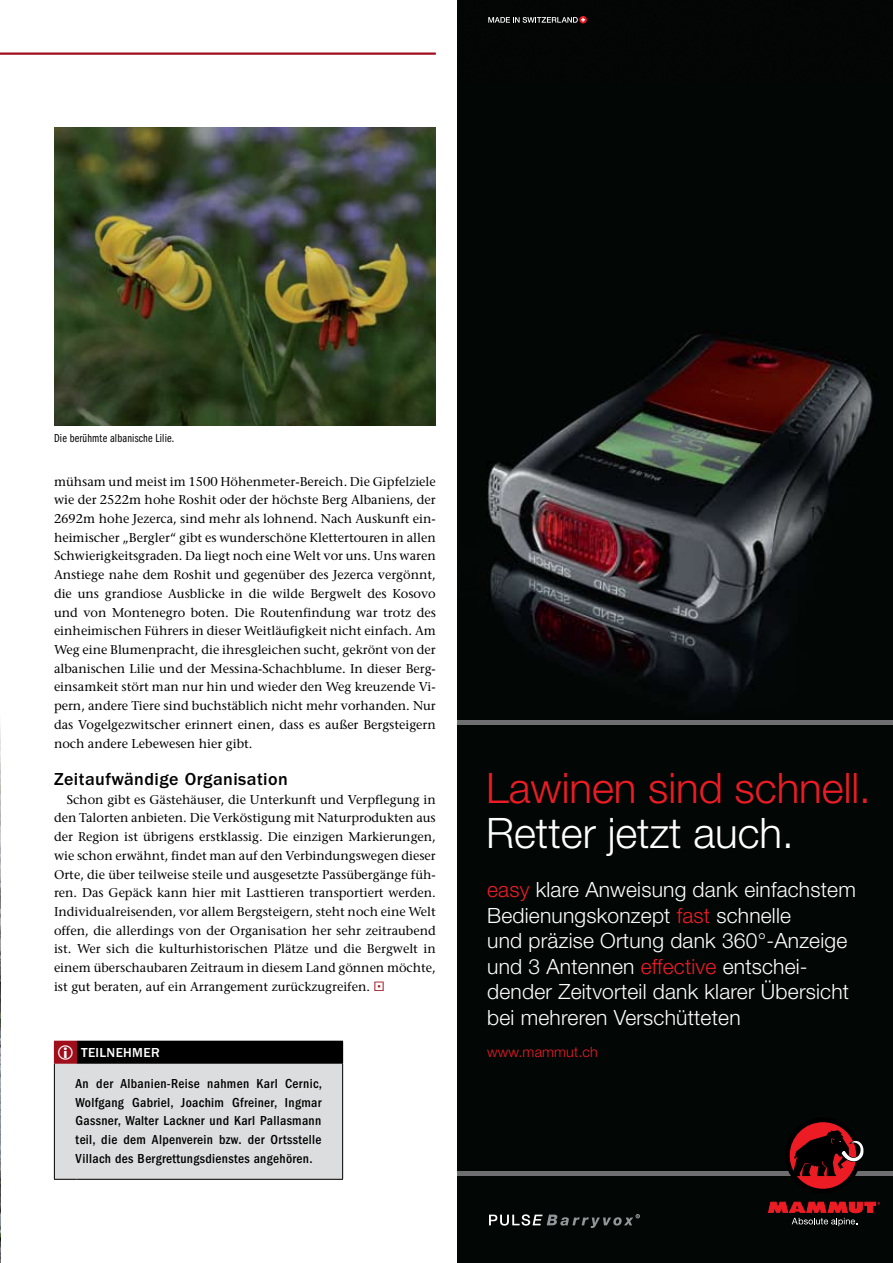
<style>
.page{position:relative;width:893px;height:1263px;background:#fff}
.page>*{position:absolute;margin:0;border:0;box-sizing:border-box;transform-origin:0 0}
.t1{font:300 42px "Helvetica Neue LT";color:#ed1c24}
.t2{font:300 42px "Helvetica Neue LT";color:#fff}
.t3{font:300 21px/25.5px "Helvetica Neue LT";letter-spacing:.01em;color:#fff}
.t4{font:500 18px "ITC Franklin Gothic Std";letter-spacing:.025em;color:#000}
.t5{font:300 14.25px "Helvetica Neue LT";letter-spacing:.01em;color:#ed1c24}
.t6{font:500 condensed 13.5px/18.8px "ITC Franklin Gothic Std";letter-spacing:.025em;color:#000;text-align:justify}
.t7{font:500 13.5px "ITC Franklin Gothic Std";color:#fff}
.t8{font:500 12.75px/18.8px "Stone Serif Std";color:#000;text-align:justify}
.t9{font:12px "ITC Franklin Gothic Std Bk Cp";letter-spacing:.015em;color:#000}
.s1{color:#a00e1c}
.s2{color:#ed1c24}
</style>
<div class="page">
<hr style="left:0;top:53px;width:436px;height:2px;background:#a00e1c">
<img style="left:457px;top:82px;width:436px;height:1181px">
<div style="left:457px;top:0;width:436px;height:82px;background:#040505"></div>
<hr style="left:457px;top:720px;width:436px;height:4px;background:#6d6f71">
<hr style="left:457px;top:1172px;width:436px;height:4px;background:#6d6f71">
<svg style="left:768px;top:1202px;width:112px;height:24px;background:#5b191b"></svg>
<svg style="left:785px;top:1117px;width:79px;height:76px;background:#4e1012"></svg>
<svg style="left:489px;top:1214px;width:151px;height:13px;background:#363a39"></svg>
<div style="left:580px;top:16px;width:6px;height:7px;border:1px solid #ed1c24;border-radius:50%"></div>
<svg style="left:488px;top:17px;width:98px;height:6px"></svg>
<img style="left:0;top:725px;width:1px;height:538px">
<div style="left:77px;top:1041px;width:266px;height:22px;background:#000"></div>
<div style="left:54px;top:1063px;width:289px;height:116px;background:#dcddde"></div>
<hr style="left:54px;top:1063px;width:1px;height:116px;background:#000">
<hr style="left:342px;top:1063px;width:1px;height:116px;background:#000">
<svg style="left:54px;top:1179px;width:23px;height:1px"></svg>
<hr style="left:77px;top:1179px;width:266px;height:1px;background:#000">
<hr style="left:77px;top:1063px;width:266px;height:1px;background:#000">
<img style="left:54px;top:128px;width:382px;height:297px">
<svg style="left:54px;top:1041px;width:23px;height:23px"></svg>
<p class="t9" style="left:54px;top:432px;width:122px">Die berühmte albanische Lilie.</p>
<p class="t8" style="left:54px;top:472px;width:383px">mühsam und meist im 1500 Höhenmeter-Bereich. Die Gipfelziele wie der 2522m hohe Roshit oder der höchste Berg Albaniens, der 2692m hohe Jezerca, sind mehr als lohnend. Nach Auskunft ein&shy;heimischer „Bergler“ gibt es wunderschöne Klettertouren in allen Schwierigkeitsgraden. Da liegt noch eine Welt vor uns. Uns waren Anstiege nahe dem Roshit und gegenüber des Jezerca vergönnt, die uns grandiose Ausblicke in die wilde Bergwelt des Kosovo und von Montenegro boten. Die Routenfindung war trotz des einheimischen Führers in dieser Weitläufigkeit nicht einfach. Am Weg eine Blumenpracht, die ihresgleichen sucht, gekrönt von der albanischen Lilie und der Messina-Schachblume. In dieser Berg&shy;einsamkeit stört man nur hin und wieder den Weg kreuzende Vi&shy;pern, andere Tiere sind buchstäblich nicht mehr vorhanden. Nur das Vogelgezwitscher erinnert einen, dass es außer Bergsteigern noch andere Lebewesen hier gibt.</p>
<h3 class="t4" style="left:54px;top:769px;width:235px">Zeitaufwändige Organisation</h3>
<p class="t8" style="left:54px;top:790px;width:383px;text-indent:13px">Schon gibt es Gästehäuser, die Unterkunft und Verpflegung in den Talorten anbieten. Die Verköstigung mit Naturprodukten aus der Region ist übrigens erstklassig. Die einzigen Markierungen, wie schon erwähnt, findet man auf den Verbindungswegen dieser Orte, die über teilweise steile und ausgesetzte Passübergänge füh&shy;ren. Das Gepäck kann hier mit Lasttieren transportiert werden.<br>Individualreisenden, vor allem Bergsteigern, steht noch eine Welt offen, die allerdings von der Organisation her sehr zeitraubend ist. Wer sich die kulturhistorischen Plätze und die Bergwelt in einem überschaubaren Zeitraum in diesem Land gönnen möchte, ist gut beraten, auf ein Arrangement zurückzugreifen. <span class="s1">▪</span></p>
<p class="t7" style="left:81px;top:1045px;width:9px">teilnehmer</p>
<p class="t6" style="left:76px;top:1074px;width:248px">An der Albanien-Reise nahmen Karl Cernic, Wolfgang Gabriel, Joachim Gfreiner, Ingmar Gassner, Walter Lackner und Karl Pallasmann teil, die dem Alpenverein bzw. der Ortsstelle Villach des Bergrettungsdienstes angehören.</p>
<h1 class="t1" style="left:486px;top:762px;width:386px">Lawinen sind schnell.</h1>
<h1 class="t2" style="left:486px;top:807px;width:309px">Retter jetzt auch.</h1>
<h2 class="t3" style="left:487px;top:876px;width:370px"><span class="s2">easy</span> klare Anweisung dank einfachstem Bedienungskonzept <span class="s2">fast</span> schnelle<br>und präzise Ortung dank 360°-Anzeige und 3 Antennen <span class="s2">effective</span> entschei&shy;dender Zeitvorteil dank klarer Übersicht bei mehreren Verschütteten</h2>
<p class="t5" style="left:487px;top:1043px;width:112px">www.mammut.ch</p>
</div>
